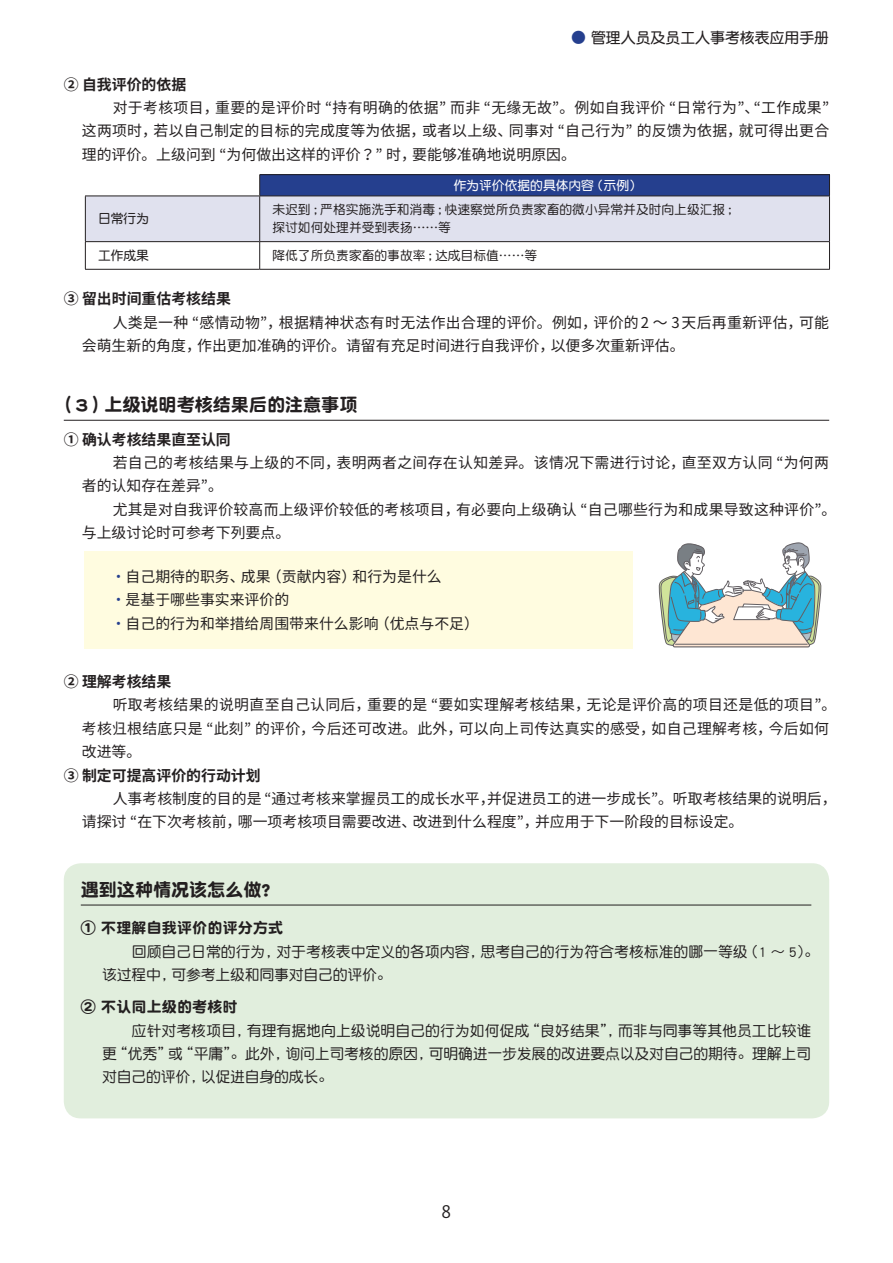
<style>
.page{position:relative;width:893px;height:1263px;background:#fff}
.page>*{position:absolute;margin:0;border:0;box-sizing:border-box;transform-origin:0 0}
.t1{font:18px "DF Yuan GB W9";color:#231f20}
.t2{font:16.95px "Hiragino UD Sans Std W3";color:#231f20}
.t3{font:14.85px/23.4px "Noto Sans CJ Ksc";letter-spacing:.015em;color:#231f20}
.t4{font:14.85px/23.4px "DF Yuan GB W5";letter-spacing:-.01em;color:#231f20}
.t5{font:700 14.85px "Noto Sans CJ Ksc";color:#231f20}
.t6{font:14.85px "DF Yuan GB W9";letter-spacing:.02em;color:#231f20}
.t7{font:14.85px "DF Yuan GB W7";color:#231f20}
.t8{font:12.75px/18px "DF Yuan GB W5";color:#231f20}
.t9{font:12.75px "DF Yuan GB W7";color:#fff}
.t10{font:12.75px "DF Yuan GB W7";letter-spacing:-.005em;color:#231f20}
.s1{font-family:"UD Shin M Go Pro";font-weight:500;color:#253f8e}
.s2{color:#253f8e}
</style>
<div class="page">
<div style="left:64px;top:863px;width:765px;height:255px;background:#e1eedd;border-radius:17px"></div>
<hr style="left:81px;top:905px;width:730px;height:1px;background:#231f20">
<hr style="left:64px;top:420px;width:765px;height:1px;background:#231f20">
<hr style="left:85px;top:269px;width:175px;height:1px;background:#231f20">
<hr style="left:260px;top:269px;width:570px;height:1px;background:#231f20">
<hr style="left:259px;top:174px;width:571px;height:1px;background:#231f20">
<svg style="left:85px;top:175px;width:745px;height:94px"></svg>
<hr style="left:260px;top:196px;width:570px;height:1px;background:#231f20">
<div style="left:84px;top:551px;width:548px;height:97px;background:#fffce0"></div>
<svg style="left:658px;top:542px;width:164px;height:106px"></svg>
<p class="t7" style="left:571px;top:29px;width:259px"><span class="s1">●</span> 管理人员及员工人事考核表应用手册</p>
<p class="t5" style="left:64px;top:76px;width:124px">② 自我评价的依据</p>
<p class="t3" style="left:82px;top:96px;width:749px;text-align:justify;text-indent:31px">对于考核项目，重要的是评价时 “持有明确的依据” 而非 “无缘无故”。例如自我评价 “日常行为”、“工作成果”这两项时，若以自己制定的目标的完成度等为依据，或者以上级、同事对 “自己行为” 的反馈为依据，就可得出更合理的评价。上级问到 “为何做出这样的评价？” 时，要能够准确地说明原因。</p>
<p class="t9" style="left:454px;top:178px;width:190px">作为评价依据的具体内容（示例）</p>
<p class="t10" style="left:98px;top:212px;width:53px">日常行为</p>
<p class="t8" style="left:272px;top:201px;width:469px">未迟到；严格实施洗手和消毒；快速察觉所负责家畜的微小异常并及时向上级汇报；探讨如何处理并受到表扬……等</p>
<p class="t10" style="left:98px;top:249px;width:52px">工作成果</p>
<p class="t8" style="left:272px;top:246px;width:266px">降低了所负责家畜的事故率；达成目标值……等</p>
<p class="t5" style="left:64px;top:291px;width:169px">③ 留出时间重估考核结果</p>
<p class="t3" style="left:82px;top:311px;width:749px;text-indent:31px">人类是一种 “感情动物”，根据精神状态有时无法作出合理的评价。例如，评价的2 ～ 3天后再重新评估，可能会萌生新的角度，作出更加准确的评价。请留有充足时间进行自我评价，以便多次重新评估。</p>
<p class="t1" style="left:55px;top:395px;width:304px">（３）上级说明考核结果后的注意事项</p>
<p class="t5" style="left:64px;top:431px;width:169px">① 确认考核结果直至认同</p>
<p class="t3" style="left:82px;top:451px;width:749px;text-indent:31px">若自己的考核结果与上级的不同，表明两者之间存在认知差异。该情况下需进行讨论，直至双方认同 “为何两者的认知存在差异”。</p>
<p class="t3" style="left:82px;top:498px;width:756px;text-indent:31px">尤其是对自我评价较高而上级评价较低的考核项目，有必要向上级确认 “自己哪些行为和成果导致这种评价”。与上级讨论时可参考下列要点。</p>
<p class="t3" style="left:111px;top:565px;width:369px"><span class="s2">・</span> 自己期待的职务、成果（贡献内容）和行为是什么<br><span class="s2">・</span> 是基于哪些事实来评价的<br><span class="s2">・</span> 自己的行为和举措给周围带来什么影响（优点与不足）</p>
<p class="t5" style="left:64px;top:673px;width:109px">② 理解考核结果</p>
<p class="t3" style="left:82px;top:694px;width:756px;text-indent:31px">听取考核结果的说明直至自己认同后，重要的是 “要如实理解考核结果，无论是评价高的项目还是低的项目”。考核归根结底只是 “此刻” 的评价，今后还可改进。此外，可以向上司传达真实的感受，如自己理解考核，今后如何改进等。</p>
<p class="t5" style="left:64px;top:767px;width:198px">③ 制定可提高评价的行动计划</p>
<p class="t3" style="left:82px;top:787px;width:756px;text-indent:31px">人事考核制度的目的是 “通过考核来掌握员工的成长水平，并促进员工的进一步成长”。听取考核结果的说明后，请探讨 “在下次考核前，哪一项考核项目需要改进、改进到什么程度”，并应用于下一阶段的目标设定。</p>
<p class="t1" style="left:81px;top:879px;width:200px">遇到这种情况该怎么做？</p>
<p class="t6" style="left:81px;top:920px;width:204px">① 不理解自我评价的评分方式</p>
<p class="t4" style="left:102px;top:939px;width:718px;text-indent:30px">回顾自己日常的行为，对于考核表中定义的各项内容，思考自己的行为符合考核标准的哪一等级（1 ～ 5）。该过程中，可参考上级和同事对自己的评价。</p>
<p class="t6" style="left:81px;top:999px;width:158px">② 不认同上级的考核时</p>
<p class="t4" style="left:102px;top:1018px;width:711px;text-align:justify;text-indent:30px">应针对考核项目，有理有据地向上级说明自己的行为如何促成“良好结果”，而非与同事等其他员工比较谁更“优秀”或“平庸”。此外，询问上司考核的原因，可明确进一步发展的改进要点以及对自己的期待。理解上司对自己的评价，以促进自身的成长。</p>
<p class="t2" style="left:441px;top:1199px;width:12px">8</p>
</div>
